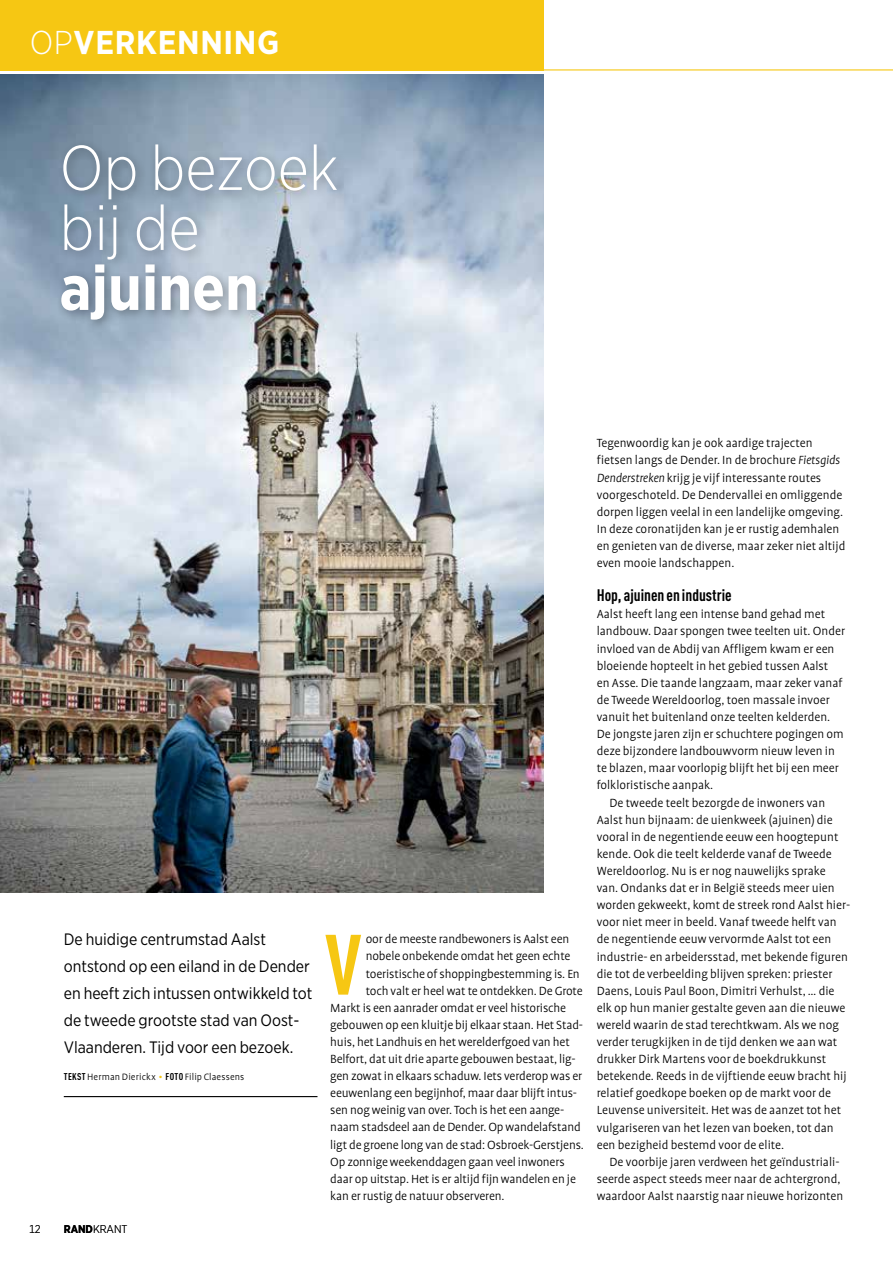
<style>
.page{position:relative;width:893px;height:1263px;background:#fff}
.page>*{position:absolute;margin:0;border:0;box-sizing:border-box;transform-origin:0 0}
.t1{font:700 condensed 84px "DINOT";color:#f6c713}
.t2{font:300 63px/60px "Gotham Narrow";color:#fff}
.t3{font:700 63px "Gotham Narrow";color:#fff}
.t4{font:700 33px "Gotham Narrow";letter-spacing:.02em;color:#fff}
.t5{font:16.5px/27px "Gotham Narrow";color:#000}
.t6{font:700 condensed 16.5px "DINOT";color:#000}
.t7{font:300 13.5px/17.1px "Profile";color:#000}
.t8{font:300 11.25px "Gotham Narrow";color:#000}
.t9{font:300 10.5px "Profile";letter-spacing:.015em;color:#000}
.s1{font-weight:300}
.s2{font-family:"DINOT";font-weight:700;font-stretch:condensed;font-size:9.75px}
.s3{font-family:"Profile SC";font-weight:400;color:#f6c713}
.s4{font-weight:700}
.s5{font-style:italic}
</style>
<div class="page">
<img style="left:0;top:75px;width:543px;height:817px">
<div style="left:0;top:0;width:543px;height:70px;background:#f6c713"></div>
<hr style="left:271px;top:69px;width:622px;height:2px;background:#f6c713">
<div style="left:55px;top:139px;width:292px;height:192px;background:#000;opacity:.31"></div>
<hr style="left:64px;top:1096px;width:253px;height:1px;background:#000">
<h3 class="t4" style="left:30px;top:21px;width:251px"><span class="s1">OP</span>VERKENNING</h3>
<h2 class="t2" style="left:60px;top:136px;width:281px">Op bezoek bij de</h2>
<h2 class="t3" style="left:60px;top:247px;width:201px">ajuinen</h2>
<p class="t5" style="left:64px;top:925px;width:250px">De huidige centrumstad Aalst ontstond op een eiland in de Dender en heeft zich intussen ontwikkeld tot de tweede grootste stad van Oost-Vlaanderen. Tijd voor een bezoek.</p>
<p class="t9" style="left:64px;top:1071px;width:182px"><span class="s2">TEKST</span> Herman Dierickx <span class="s3">•</span> <span class="s2">FOTO</span> Filip Claessens</p>
<p class="t8" style="left:29px;top:1222px;width:13px">12</p>
<p class="t8" style="left:64px;top:1222px;width:65px"><span class="s4">RAND</span>KRANT</p>
<p class="t7" style="left:366px;top:931px;width:205px">oor de meeste randbewoners is Aalst een</p>
<p class="t7" style="left:366px;top:948px;width:206px">nobele onbekende omdat het geen echte</p>
<p class="t7" style="left:366px;top:965px;width:216px">toeristische of shoppingbestemming is. En</p>
<p class="t7" style="left:366px;top:982px;width:218px">toch valt er heel wat te ontdekken. De Grote</p>
<p class="t7" style="left:330px;top:999px;width:237px">Markt is een aanrader omdat er veel historische</p>
<p class="t7" style="left:330px;top:1016px;width:254px">gebouwen op een kluitje bij elkaar staan. Het Stad-</p>
<p class="t7" style="left:330px;top:1033px;width:241px">huis, het Landhuis en het werelderfgoed van het</p>
<p class="t7" style="left:330px;top:1050px;width:247px">Belfort, dat uit drie aparte gebouwen bestaat, lig-</p>
<p class="t7" style="left:330px;top:1067px;width:253px">gen zowat in elkaars schaduw. Iets verderop was er</p>
<p class="t7" style="left:330px;top:1085px;width:248px">eeuwenlang een begijnhof, maar daar blijft intus-</p>
<p class="t7" style="left:330px;top:1102px;width:236px">sen nog weinig van over. Toch is het een aange-</p>
<p class="t7" style="left:330px;top:1119px;width:252px">naam stadsdeel aan de Dender. Op wandelafstand</p>
<p class="t7" style="left:330px;top:1136px;width:255px">ligt de groene long van de stad: Osbroek-Gerstjens.</p>
<p class="t7" style="left:330px;top:1153px;width:236px">Op zonnige weekenddagen gaan veel inwoners</p>
<p class="t7" style="left:330px;top:1170px;width:247px">daar op uitstap. Het is er altijd fijn wandelen en je</p>
<p class="t7" style="left:330px;top:1187px;width:176px">kan er rustig de natuur observeren.</p>
<h1 class="t1" style="left:325px;top:914px;width:38px">V</h1>
<p class="t7" style="left:597px;top:435px;width:250px">Tegenwoordig kan je ook aardige trajecten fietsen langs de Dender. In de brochure <span class="s5">Fietsgids Denderstreken</span> krijg je vijf interessante routes voorgeschoteld. De Dendervallei en omliggende dorpen liggen veelal in een landelijke omgeving.<br>In deze coronatijden kan je er rustig ademhalen en genieten van de diverse, maar zeker niet altijd even mooie landschappen.</p>
<p class="t6" style="left:597px;top:585px;width:136px">Hop, ajuinen en industrie</p>
<p class="t7" style="left:597px;top:606px;width:250px">Aalst heeft lang een intense band gehad met landbouw. Daar spongen twee teelten uit. Onder invloed van de Abdij van Affligem kwam er een bloeiende hopteelt in het gebied tussen Aalst<br>en Asse. Die taande langzaam, maar zeker vanaf de Tweede Wereldoorlog, toen massale invoer vanuit het buitenland onze teelten kelderden.<br>De jongste jaren zijn er schuchtere pogingen om deze bijzondere landbouwvorm nieuw leven in te blazen, maar voorlopig blijft het bij een meer folkloristische aanpak.</p>
<p class="t7" style="left:597px;top:794px;width:255px;text-indent:13px">De tweede teelt bezorgde de inwoners van Aalst hun bijnaam: de uienkweek (ajuinen) die vooral in de negentiende eeuw een hoogtepunt kende. Ook die teelt kelderde vanaf de Tweede Wereldoorlog. Nu is er nog nauwelijks sprake van. Ondanks dat er in België steeds meer uien worden gekweekt, komt de streek rond Aalst hier&shy;voor niet meer in beeld. Vanaf tweede helft van de negentiende eeuw vervormde Aalst tot een industrie- en arbeidersstad, met bekende figuren die tot de verbeelding blijven spreken: priester Daens, Louis Paul Boon, Dimitri Verhulst, … die elk op hun manier gestalte geven aan die nieuwe wereld waarin de stad terechtkwam. Als we nog verder terugkijken in de tijd denken we aan wat drukker Dirk Martens voor de boekdrukkunst betekende. Reeds in de vijftiende eeuw bracht hij relatief goedkope boeken op de markt voor de Leuvense universiteit. Het was de aanzet tot het vulgariseren van het lezen van boeken, tot dan een bezigheid bestemd voor de elite.</p>
<p class="t7" style="left:597px;top:1153px;width:248px;text-indent:13px">De voorbije jaren verdween het geïndustriali&shy;seerde aspect steeds meer naar de achtergrond, waardoor Aalst naarstig naar nieuwe horizonten</p>
</div>
